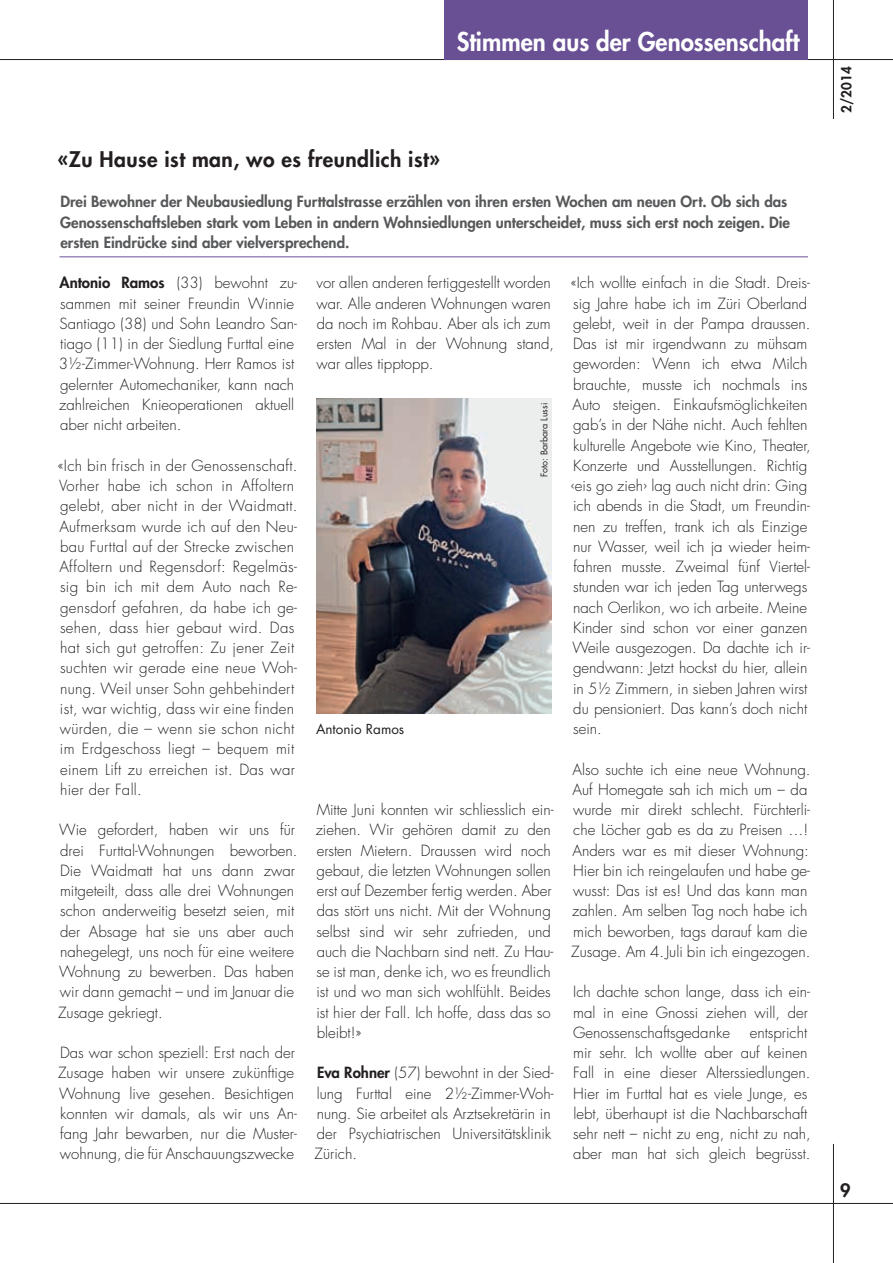
<style>
.page{position:relative;width:893px;height:1263px;background:#fff}
.page>*{position:absolute;margin:0;border:0;box-sizing:border-box;transform-origin:0 0}
.t1{font:800 25.2px "Futura Std";color:#fff;scale:.96 1}
.t2{font:800 21px "Futura Std";letter-spacing:.02em;color:#231f20}
.t3{font:800 18px "Futura Std";color:#231f20}
.t4{font:300 15px/20.2px "Futura Std";color:#231f20}
.t5{font:300 15px/20.2px "Futura Std";letter-spacing:.02em;color:#231f20}
.t6{font:800 15px/20.2px "Futura Std";color:#57585a}
.t7{font:13.5px "Futura Std";color:#231f20}
.t8{font:800 13.5px "Futura Std";color:#231f20}
.t9{font:9px "Futura Std";color:#231f20}
.s1{font-weight:800}
</style>
<div class="page">
<hr style="left:0;top:59px;width:893px;height:1px;background:#231f20">
<hr style="left:0;top:1203px;width:893px;height:1px;background:#231f20">
<hr style="left:833px;top:0;width:1px;height:119px;background:#231f20">
<hr style="left:833px;top:1144px;width:1px;height:119px;background:#231f20">
<hr style="left:60px;top:256px;width:748px;height:1px;background:#695095">
<img style="left:316px;top:399px;width:235px;height:315px">
<div style="left:444px;top:0;width:364px;height:59px;background:#695095"></div>
<h1 class="t1" style="left:457px;top:25px;width:359px">Stimmen aus der Genossenschaft</h1>
<h2 class="t2" style="left:58px;top:146px;width:384px">«Zu Hause ist man, wo es freundlich ist»</h2>
<p class="t6" style="left:60px;top:192px;width:731px">Drei Bewohner der Neubausiedlung Furttalstrasse erzählen von ihren ersten Wochen am neuen Ort. Ob sich das<br>Genossenschaftsleben stark vom Leben in andern Wohnsiedlungen unterscheidet, muss sich erst noch zeigen. Die ersten Eindrücke sind aber vielversprechend.</p>
<p class="t4" style="left:59px;top:273px;width:240px"><span class="s1">Antonio Ramos</span> (33) bewohnt zu&shy;sammen mit seiner Freundin Winnie Santiago (38) und Sohn Leandro San&shy;tiago (11) in der Siedlung Furttal eine 3½-Zimmer-Wohnung. Herr Ramos ist gelernter Automechaniker, kann nach zahlreichen Knieoperationen aktuell aber nicht arbeiten.</p>
<p class="t5" style="left:58px;top:456px;width:241px">«Ich bin frisch in der Genossenschaft.<br>Vorher habe ich schon in Affoltern gelebt, aber nicht in der Waidmatt.<br>Aufmerksam wurde ich auf den Neu&shy;bau Furttal auf der Strecke zwischen Affoltern und Regensdorf: Regelmäs&shy;sig bin ich mit dem Auto nach Re&shy;gensdorf gefahren, da habe ich ge&shy;sehen, dass hier gebaut wird. Das hat sich gut getroffen: Zu jener Zeit suchten wir gerade eine neue Woh&shy;nung. Weil unser Sohn gehbehindert ist, war wichtig, dass wir eine finden würden, die – wenn sie schon nicht im Erdgeschoss liegt – bequem mit einem Lift zu erreichen ist. Das war hier der Fall.</p>
<p class="t4" style="left:58px;top:820px;width:241px">Wie gefordert, haben wir uns für drei Furttal-Wohnungen beworben.<br>Die Waidmatt hat uns dann zwar mitgeteilt, dass alle drei Wohnungen schon anderweitig besetzt seien, mit der Absage hat sie uns aber auch nahegelegt, uns noch für eine weitere<br>Wohnung zu bewerben. Das haben wir dann gemacht – und im Januar die<br>Zusage gekriegt.</p>
<p class="t4" style="left:58px;top:1043px;width:240px">Das war schon speziell: Erst nach der Zusage haben wir unsere zukünftige Wohnung live gesehen. Besichtigen konnten wir damals, als wir uns An&shy;fang Jahr bewarben, nur die Muster&shy;wohnung, die für Anschauungszwecke</p>
<p class="t4" style="left:571px;top:273px;width:242px">«Ich wollte einfach in die Stadt. Dreis&shy;sig Jahre habe ich im Züri Oberland gelebt, weit in der Pampa draussen.<br>Das ist mir irgendwann zu mühsam geworden: Wenn ich etwa Milch brauchte, musste ich nochmals ins Auto steigen. Einkaufsmöglichkeiten gab’s in der Nähe nicht. Auch fehlten kulturelle Angebote wie Kino, Theater, Konzerte und Ausstellungen. Richtig ‹eis go zieh› lag auch nicht drin: Ging ich abends in die Stadt, um Freundin&shy;nen zu treffen, trank ich als Einzige nur Wasser, weil ich ja wieder heim&shy;fahren musste. Zweimal fünf Viertel&shy;stunden war ich jeden Tag unterwegs nach Oerlikon, wo ich arbeite. Meine Kinder sind schon vor einer ganzen Weile ausgezogen. Da dachte ich ir&shy;gendwann: Jetzt hockst du hier, allein in 5½ Zimmern, in sieben Jahren wirst du pensioniert. Das kann’s doch nicht sein.</p>
<p class="t4" style="left:571px;top:759px;width:241px">Also suchte ich eine neue Wohnung.<br>Auf Homegate sah ich mich um – da wurde mir direkt schlecht. Fürchterli&shy;che Löcher gab es da zu Preisen …!<br>Anders war es mit dieser Wohnung:<br>Hier bin ich reingelaufen und habe ge&shy;wusst: Das ist es! Und das kann man zahlen. Am selben Tag noch habe ich mich beworben, tags darauf kam die Zusage. Am 4.Juli bin ich eingezogen.</p>
<p class="t4" style="left:573px;top:982px;width:239px">Ich dachte schon lange, dass ich ein&shy;mal in eine Gnossi ziehen will, der<br>Genossenschaftsgedanke</p>
<p class="t4" style="left:317px;top:273px;width:239px">vor allen anderen fertiggestellt worden war. Alle anderen Wohnungen waren da noch im Rohbau. Aber als ich zum ersten Mal in der Wohnung stand, war alles tipptopp.</p>
<p class="t9" style="left:538px;top:477px;width:76px;rotate:-90deg">Foto: Barbara Lussi</p>
<p class="t7" style="left:316px;top:720px;width:90px">Antonio Ramos</p>
<p class="t4" style="left:316px;top:800px;width:239px">Mitte Juni konnten wir schliesslich ein&shy;ziehen. Wir gehören damit zu den ersten Mietern. Draussen wird noch gebaut, die letzten Wohnungen sollen erst auf Dezember fertig werden. Aber das stört uns nicht. Mit der Wohnung selbst sind wir sehr zufrieden, und auch die Nachbarn sind nett. Zu Hau&shy;se ist man, denke ich, wo es freundlich ist und wo man sich wohlfühlt. Beides ist hier der Fall. Ich hoffe, dass das so bleibt!»</p>
<p class="t4" style="left:315px;top:1063px;width:240px"><span class="s1">Eva Rohner</span> (57) bewohnt in der Sied&shy;lung Furttal eine 2½-Zimmer-Woh&shy;nung. Sie arbeitet als Arztsekretärin in der Psychiatrischen Universitätsklinik<br>Zürich.</p>
<p class="t4" style="left:573px;top:1023px;width:239px;text-indent:177px">entspricht mir sehr. Ich wollte aber auf keinen Fall in eine dieser Alterssiedlungen.<br>Hier im Furttal hat es viele Junge, es lebt, überhaupt ist die Nachbarschaft sehr nett – nicht zu eng, nicht zu nah, aber man hat sich gleich begrüsst.</p>
<p class="t8" style="left:838px;top:113px;width:48px;rotate:-90deg">2/2014</p>
<p class="t3" style="left:840px;top:1179px;width:12px">9</p>
</div>
